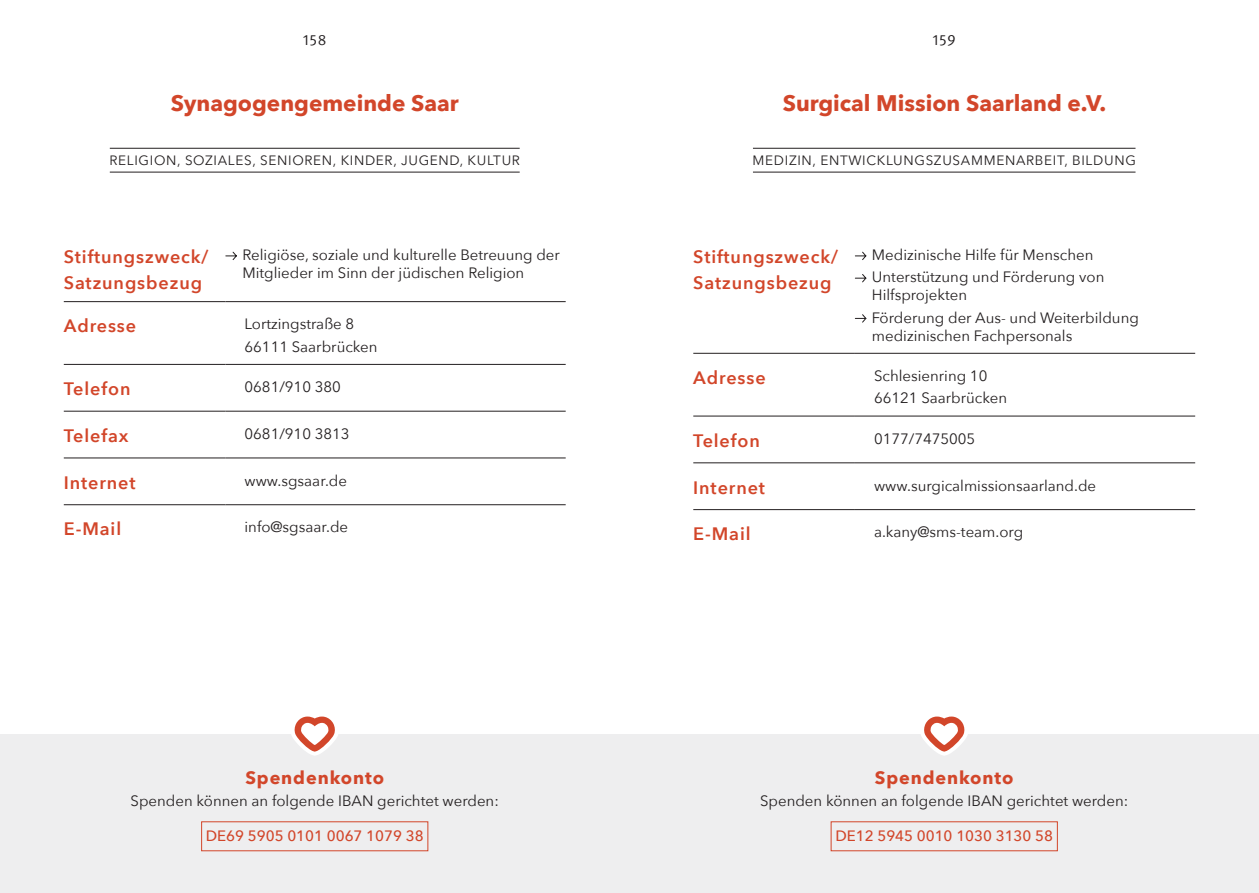
<style>
.page{position:relative;width:1259px;height:893px;background:#fff}
.page>*{position:absolute;margin:0;border:0;box-sizing:border-box;transform-origin:0 0}
.Vereinsname{font:700 22.5px "Avenir Next";color:#d2462a}
.Tabelle_Head{font:600 18px "Avenir Next";letter-spacing:.05em;color:#d2462a}
.t1{font:700 18px "Avenir Next";letter-spacing:.05em;color:#d2462a}
.Tabelle_Copy{font:15px/18px "Avenir Next";color:#231f20}
.Spendenkonto_IBAN{font:500 15px "Avenir Next";color:#d2462a}
.t2{font:15px "Meta Pro Norm";letter-spacing:.06em;color:#231f20}
.Kategorien{font:13.5px "Avenir Next";letter-spacing:.05em;color:#231f20}
</style>
<div class="page">
<div style="left:0;top:734px;width:1259px;height:159px;background:#eeeeef"></div>
<svg style="left:921px;top:716px;width:47px;height:40px"></svg>
<svg style="left:291px;top:716px;width:47px;height:40px"></svg>
<div style="left:201px;top:821px;width:227px;height:30px;border:1px solid #d2462a"></div>
<div style="left:830px;top:821px;width:227px;height:30px;border:1px solid #d2462a"></div>
<hr style="left:110px;top:148px;width:410px;height:1px;background:#231f20">
<hr style="left:110px;top:172px;width:410px;height:1px;background:#231f20">
<hr style="left:64px;top:301px;width:161px;height:1px;background:#231f20">
<hr style="left:64px;top:364px;width:161px;height:1px;background:#231f20">
<hr style="left:64px;top:411px;width:161px;height:1px;background:#231f20">
<hr style="left:64px;top:458px;width:161px;height:1px;background:#231f20">
<hr style="left:225px;top:301px;width:341px;height:1px;background:#231f20">
<hr style="left:225px;top:364px;width:341px;height:1px;background:#231f20">
<hr style="left:225px;top:411px;width:341px;height:1px;background:#231f20">
<hr style="left:225px;top:458px;width:341px;height:1px;background:#231f20">
<hr style="left:64px;top:504px;width:161px;height:1px;background:#231f20">
<hr style="left:225px;top:504px;width:341px;height:1px;background:#231f20">
<svg style="left:225px;top:251px;width:12px;height:9px"></svg>
<hr style="left:753px;top:148px;width:382px;height:1px;background:#231f20">
<hr style="left:753px;top:172px;width:382px;height:1px;background:#231f20">
<hr style="left:693px;top:353px;width:162px;height:1px;background:#231f20">
<hr style="left:693px;top:416px;width:162px;height:1px;background:#231f20">
<hr style="left:693px;top:463px;width:162px;height:1px;background:#231f20">
<hr style="left:855px;top:353px;width:340px;height:1px;background:#231f20">
<hr style="left:855px;top:416px;width:340px;height:1px;background:#231f20">
<hr style="left:855px;top:463px;width:340px;height:1px;background:#231f20">
<hr style="left:693px;top:509px;width:162px;height:1px;background:#231f20">
<hr style="left:855px;top:509px;width:340px;height:1px;background:#231f20">
<svg style="left:855px;top:251px;width:12px;height:9px"></svg>
<svg style="left:855px;top:274px;width:12px;height:9px"></svg>
<svg style="left:854px;top:314px;width:13px;height:9px"></svg>
<p class="t2" style="left:303px;top:29px;width:25px">158</p>
<p class="t2" style="left:932px;top:29px;width:25px">159</p>
<p class="Vereinsname" style="left:171px;top:84px;width:289px">Synagogengemeinde Saar</p>
<p class="Kategorien" style="left:109px;top:149px;width:412px">RELIGION, SOZIALES, SENIOREN, KINDER, JUGEND, KULTUR</p>
<p class="Tabelle_Head" style="left:64px;top:241px;width:146px">Stiftungszweck/</p>
<p class="Tabelle_Head" style="left:64px;top:267px;width:140px">Satzungsbezug</p>
<p class="Tabelle_Copy" style="left:242px;top:245px;width:319px">Religiöse, soziale und kulturelle Betreuung der<br>Mitglieder im Sinn der jüdischen Religion</p>
<p class="Tabelle_Head" style="left:64px;top:311px;width:74px">Adresse</p>
<p class="Tabelle_Copy" style="left:244px;top:315px;width:111px">Lortzingstraße 8</p>
<p class="Tabelle_Copy" style="left:244px;top:337px;width:134px">66111 Saarbrücken</p>
<p class="Tabelle_Head" style="left:64px;top:373px;width:68px">Telefon</p>
<p class="Tabelle_Copy" style="left:244px;top:377px;width:98px">0681/910 380</p>
<p class="Tabelle_Head" style="left:64px;top:420px;width:66px">Telefax</p>
<p class="Tabelle_Copy" style="left:244px;top:424px;width:106px">0681/910 3813</p>
<p class="Tabelle_Head" style="left:64px;top:467px;width:73px">Internet</p>
<p class="Tabelle_Copy" style="left:244px;top:471px;width:104px">www.sgsaar.de</p>
<p class="Tabelle_Head" style="left:64px;top:514px;width:59px">E-Mail</p>
<p class="Tabelle_Copy" style="left:244px;top:518px;width:105px">info@sgsaar.de</p>
<p class="t1" style="left:245px;top:762px;width:140px">Spendenkonto</p>
<p class="Tabelle_Copy" style="left:131px;top:791px;width:370px">Spenden können an folgende IBAN gerichtet werden:</p>
<p class="Spendenkonto_IBAN" style="left:206px;top:823px;width:219px">DE69 5905 0101 0067 1079 38</p>
<p class="Vereinsname" style="left:783px;top:84px;width:325px">Surgical Mission Saarland e.V.</p>
<p class="Kategorien" style="left:752px;top:149px;width:385px">MEDIZIN, ENTWICKLUNGSZUSAMMENARBEIT, BILDUNG</p>
<p class="Tabelle_Head" style="left:693px;top:241px;width:146px">Stiftungszweck/</p>
<p class="Tabelle_Head" style="left:693px;top:267px;width:140px">Satzungsbezug</p>
<p class="Tabelle_Copy" style="left:872px;top:245px;width:223px">Medizinische Hilfe für Menschen</p>
<p class="Tabelle_Copy" style="left:872px;top:267px;width:234px">Unterstützung und Förderung von<br>Hilfsprojekten</p>
<p class="Tabelle_Copy" style="left:872px;top:308px;width:268px">Förderung der Aus- und Weiterbildung medizinischen Fachpersonals</p>
<p class="Tabelle_Head" style="left:693px;top:362px;width:74px">Adresse</p>
<p class="Tabelle_Copy" style="left:874px;top:366px;width:115px">Schlesienring 10</p>
<p class="Tabelle_Copy" style="left:874px;top:388px;width:134px">66121 Saarbrücken</p>
<p class="Tabelle_Head" style="left:693px;top:425px;width:68px">Telefon</p>
<p class="Tabelle_Copy" style="left:874px;top:429px;width:103px">0177/7475005</p>
<p class="Tabelle_Head" style="left:693px;top:472px;width:73px">Internet</p>
<p class="Tabelle_Copy" style="left:874px;top:476px;width:224px">www.surgicalmissionsaarland.de</p>
<p class="Tabelle_Head" style="left:693px;top:519px;width:59px">E-Mail</p>
<p class="Tabelle_Copy" style="left:874px;top:522px;width:151px">a.kany@sms-team.org</p>
<p class="t1" style="left:875px;top:762px;width:140px">Spendenkonto</p>
<p class="Tabelle_Copy" style="left:760px;top:791px;width:370px">Spenden können an folgende IBAN gerichtet werden:</p>
<p class="Spendenkonto_IBAN" style="left:835px;top:823px;width:219px">DE12 5945 0010 1030 3130 58</p>
</div>
